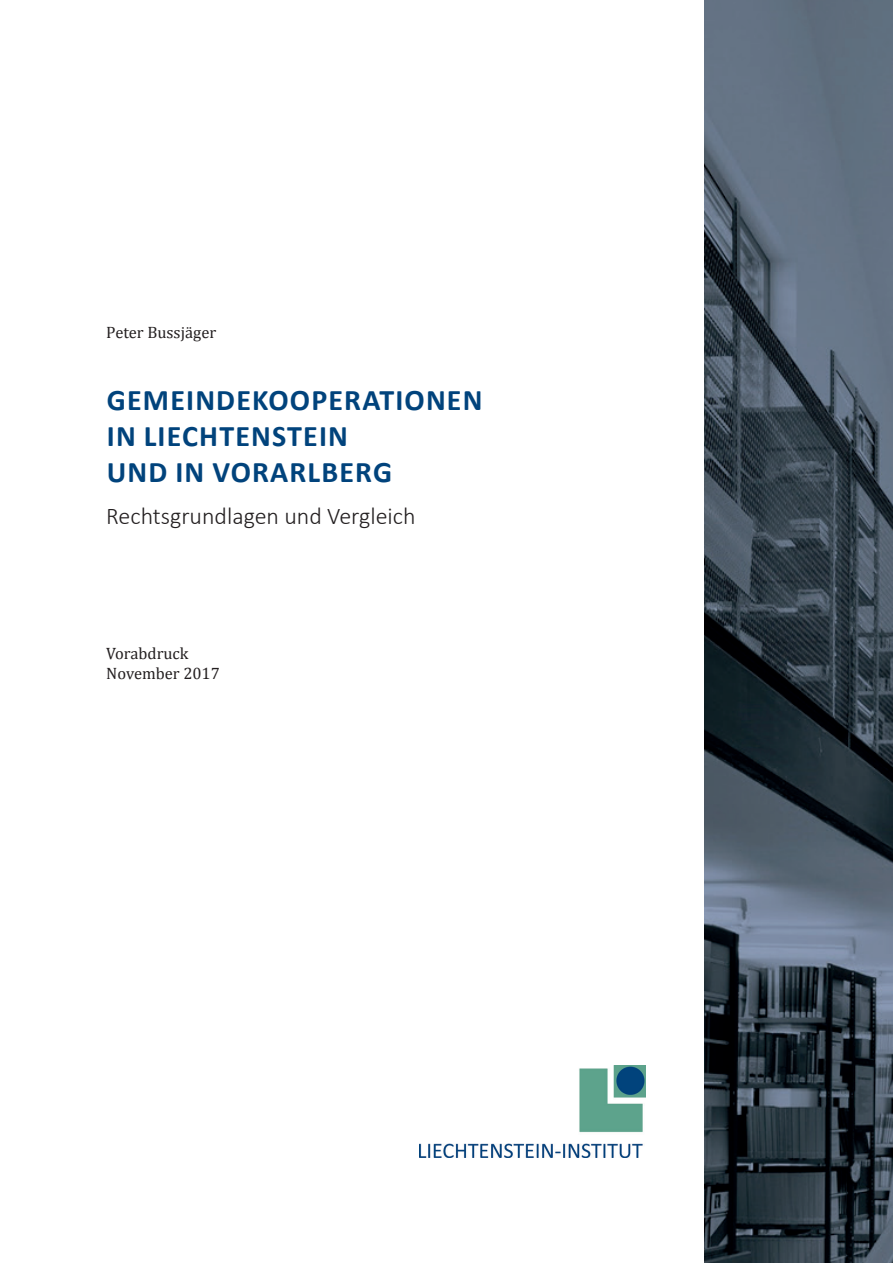
<style>
.page{position:relative;width:893px;height:1263px;background:#fff}
.page>*{position:absolute;margin:0;border:0;box-sizing:border-box;transform-origin:0 0}
.t1{font:700 30px/36px "Calibri";letter-spacing:.04em;color:#01437c}
.t2{font:300 24px "Calibri";color:#231f20}
.t3{font:16.5px/19.8px "Cambria";color:#231f20}
</style>
<div class="page">
<img style="left:705px;top:0;width:188px;height:1263px">
<img style="left:420px;top:1065px;width:225px;height:92px">
<p class="t3" style="left:106px;top:323px;width:111px">Peter Bussjäger</p>
<p class="t1" style="left:107px;top:382px;width:377px">GEMEINDEKOOPERATIONEN<br>IN LIECHTENSTEIN<br>UND IN VORARLBERG</p>
<p class="t2" style="left:106px;top:501px;width:311px">Rechtsgrundlagen und Vergleich</p>
<p class="t3" style="left:106px;top:643px;width:115px">Vorabdruck<br>November 2017</p>
</div>
